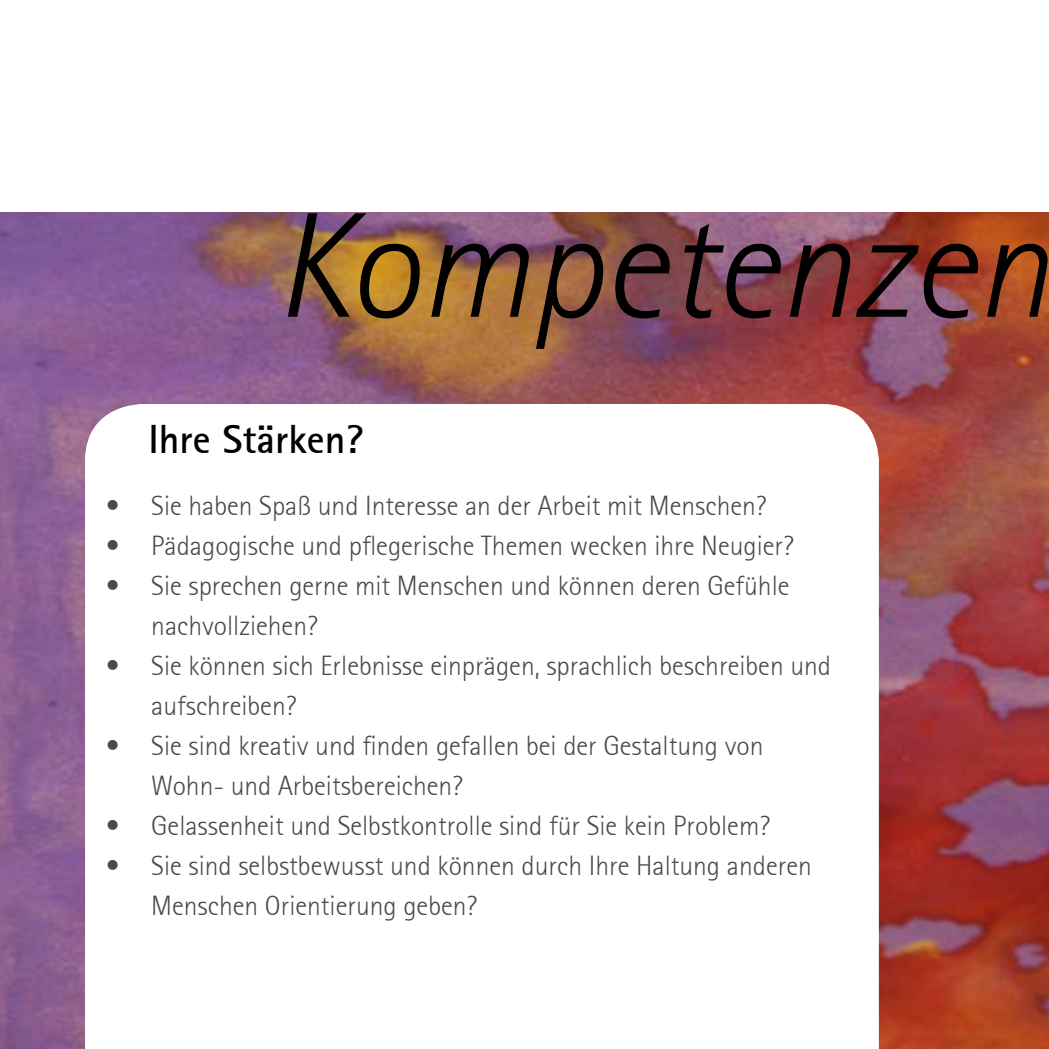
<style>
.page{position:relative;width:1049px;height:1049px;background:#fff}
.page>*{position:absolute;margin:0;border:0;box-sizing:border-box;transform-origin:0 0}
.t1{font:italic 300 150px "Rotis Sans Serif";color:#000}
.t2{font:700 40px "Rotis Sans Serif";color:#000}
.t3{font:300 27.5px/40px "Rotis Sans Serif";color:#4a4a49}
</style>
<div class="page">
<img style="left:0;top:213px;width:1049px;height:836px">
<svg style="left:85px;top:404px;width:794px;height:645px"></svg>
<h1 class="t1" style="left:275px;top:179px;width:776px">Kompetenzen</h1>
<h2 class="t2" style="left:148px;top:414px;width:216px">Ihre Stärken?</h2>
<p class="t3" style="left:106px;top:485px;width:662px">• Sie haben Spaß und Interesse an der Arbeit mit Menschen?</p>
<p class="t3" style="left:106px;top:525px;width:689px">• Pädagogische und pflegerische Themen wecken ihre Neugier?</p>
<p class="t3" style="left:151px;top:565px;width:640px;text-indent:-45px">• Sie sprechen gerne mit Menschen und können deren Gefühle nachvollziehen?</p>
<p class="t3" style="left:151px;top:645px;width:681px;text-indent:-45px">• Sie können sich Erlebnisse einprägen, sprachlich beschreiben und aufschreiben?</p>
<p class="t3" style="left:151px;top:725px;width:614px;text-indent:-45px">• Sie sind kreativ und finden gefallen bei der Gestaltung von<br>Wohn- und Arbeitsbereichen?</p>
<p class="t3" style="left:106px;top:805px;width:665px">• Gelassenheit und Selbstkontrolle sind für Sie kein Problem?</p>
<p class="t3" style="left:151px;top:845px;width:662px;text-indent:-45px">• Sie sind selbstbewusst und können durch Ihre Haltung anderen<br>Menschen Orientierung geben?</p>
</div>
